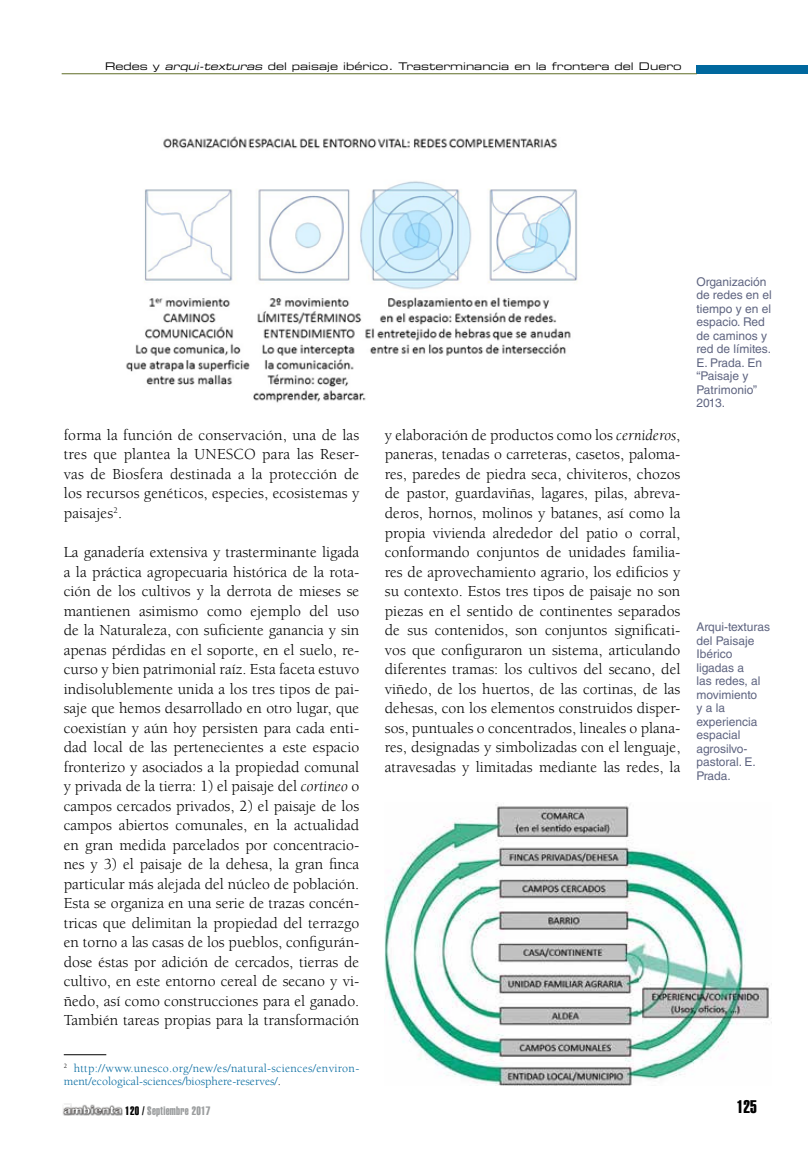
<style>
.page{position:relative;width:808px;height:1149px;background:#fff}
.page>*{position:absolute;margin:0;border:0;box-sizing:border-box;transform-origin:0 0}
.t1{font:18px "Helvetica LT Std Extra Comp";color:#000}
.t2{font:15.75px/19.5px "Berkeley Std";color:#000;text-align:justify}
.t3{font:12px/13.5px "Helvetica LT Std";color:#5f6581}
.t4{font:12px/13.5px "Berkeley Std";letter-spacing:.005em;color:#00689e}
.t5{font:12px "Helvetica LT Std Extra Comp";letter-spacing:.025em;color:#9c9e9f}
.t6{font:10.5px "Eurostile LT Std Ex 2";color:#000}
.s1{font-style:italic}
.s2{color:#000}
</style>
<div class="page">
<div style="left:696px;top:65px;width:112px;height:9px;background:#00689e"></div>
<hr style="left:62px;top:73px;width:635px;height:1px;background:#5f6d27">
<img style="left:62px;top:1103px;width:61px;height:13px">
<hr style="left:64px;top:1054px;width:42px;height:1px;background:#000">
<img style="left:126px;top:136px;width:451px;height:267px">
<img style="left:385px;top:804px;width:387px;height:280px">
<p class="t6" style="left:105px;top:59px;width:578px">Redes y <span class="s1">arqui-texturas</span> del paisaje ibérico. Trasterminancia en la frontera del Duero</p>
<p class="t2" style="left:64px;top:425px;width:297px">forma la función de conservación, una de las tres que plantea la UNESCO para las Reser&shy;vas de Biosfera destinada a la protección de los recursos genéticos, especies, ecosistemas y paisajes<sup>2</sup>.</p>
<p class="t2" style="left:64px;top:542px;width:297px">La ganadería extensiva y trasterminante ligada a la práctica agropecuaria histórica de la rota&shy;ción de los cultivos y la derrota de mieses se mantienen asimismo como ejemplo del uso de la Naturaleza, con suficiente ganancia y sin apenas pérdidas en el soporte, en el suelo, re&shy;curso y bien patrimonial raíz. Esta faceta estuvo indisolublemente unida a los tres tipos de pai&shy;saje que hemos desarrollado en otro lugar, que coexistían y aún hoy persisten para cada enti&shy;dad local de las pertenecientes a este espacio fronterizo y asociados a la propiedad comunal y privada de la tierra: 1) el paisaje del <span class="s1">cortineo</span> o campos cercados privados, 2) el paisaje de los campos abiertos comunales, en la actualidad en gran medida parcelados por concentracio&shy;nes y 3) el paisaje de la dehesa, la gran finca particular más alejada del núcleo de población.<br>Esta se organiza en una serie de trazas concén&shy;tricas que delimitan la propiedad del terrazgo en torno a las casas de los pueblos, configurán&shy;dose éstas por adición de cercados, tierras de cultivo, en este entorno cereal de secano y vi&shy;ñedo, así como construcciones para el ganado.<br>También tareas propias para la transformación</p>
<p class="t4" style="left:64px;top:1060px;width:297px"><sup>2</sup> http://www.unesco.org/new/es/natural-sciences/environ&shy;ment/ecological-sciences/biosphere-reserves/<span class="s2">.</span></p>
<p class="t2" style="left:385px;top:425px;width:297px">y elaboración de productos como los <span class="s1">cernideros</span>, paneras, tenadas o carreteras, casetos, paloma&shy;res, paredes de piedra seca, chiviteros, chozos de pastor, guardaviñas, lagares, pilas, abreva&shy;deros, hornos, molinos y batanes, así como la propia vivienda alrededor del patio o corral, conformando conjuntos de unidades familia&shy;res de aprovechamiento agrario, los edificios y su contexto. Estos tres tipos de paisaje no son piezas en el sentido de continentes separados de sus contenidos, son conjuntos significati&shy;vos que configuraron un sistema, articulando diferentes tramas: los cultivos del secano, del viñedo, de los huertos, de las cortinas, de las dehesas, con los elementos construidos disper&shy;sos, puntuales o concentrados, lineales o plana&shy;res, designadas y simbolizadas con el lenguaje, atravesadas y limitadas mediante las redes, la</p>
<p class="t3" style="left:696px;top:275px;width:77px">Organización de redes en el tiempo y en el espacio. Red de caminos y red de límites.<br>E. Prada. En “Paisaje y<br>Patrimonio”<br>2013.</p>
<p class="t3" style="left:696px;top:620px;width:75px">Arqui-texturas del Paisaje<br>Ibérico ligadas a<br>las redes, al movimiento<br>y a la experiencia espacial agrosilvo&shy;pastoral. E.<br>Prada.</p>
<p class="t5" style="left:125px;top:1103px;width:87px"><span class="s2">120 /</span> Septiembre 2017</p>
<p class="t1" style="left:737px;top:1095px;width:21px">125</p>
</div>
